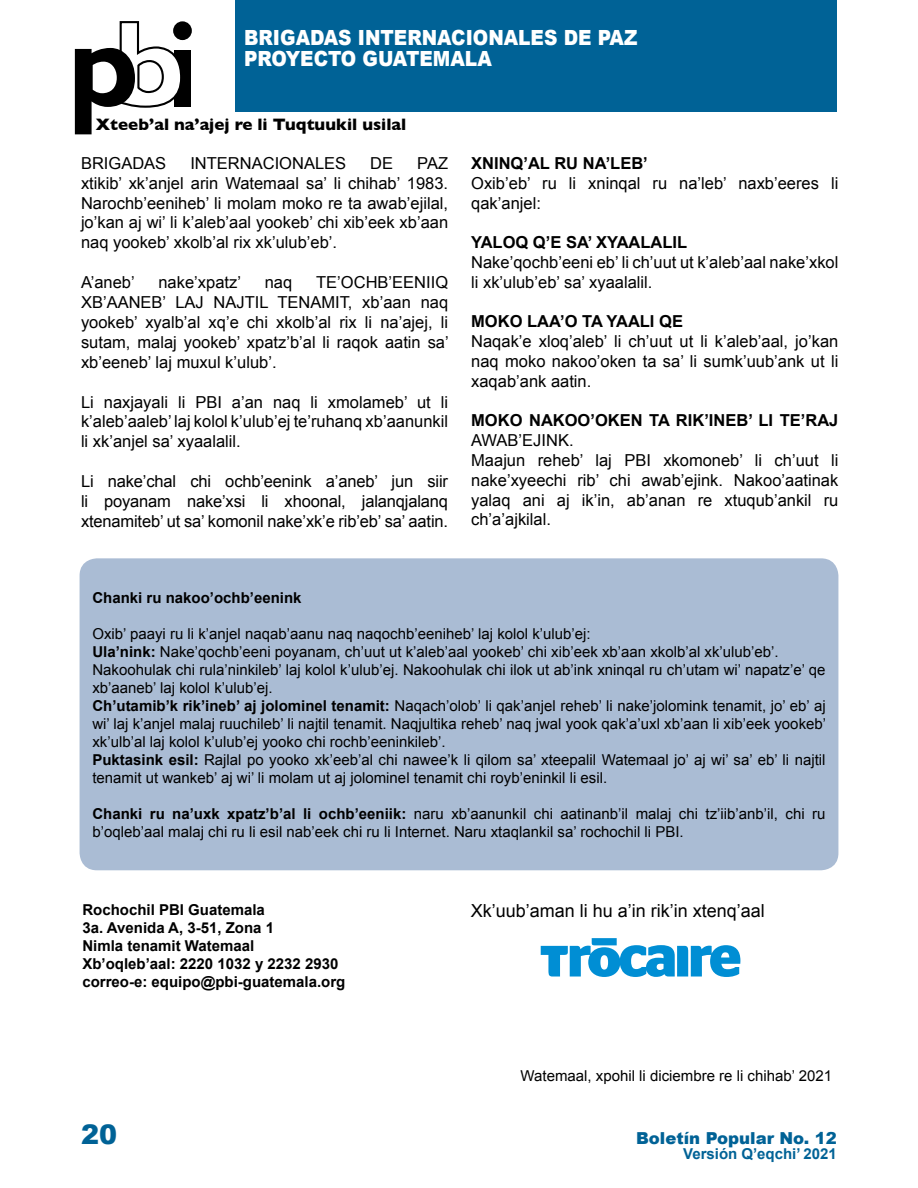
<style>
.page{position:relative;width:918px;height:1188px;background:#fff}
.page>*{position:absolute;margin:0;border:0;box-sizing:border-box;transform-origin:0 0}
.t1{font:900 27px "Arial";color:#006296}
.t2{font:900 20.85px/21px "Arial";color:#fff;scale:.89 1}
.t3{font:18px "Arial";color:#000}
.t4{font:700 16.95px "Gill Sans";color:#000}
.t5{font:16.5px/19.8px "Arial";color:#000;text-align:justify}
.t6{font:700 16.5px "Arial";color:#000}
.t7{font:900 16.5px "Arial";color:#006296}
.t8{font:15px/18px "Arial";color:#000}
.t9{font:700 15px/18px "Arial";color:#000}
.t10{font:700 15px "Arial";color:#006296}
.s1{font-weight:700}
</style>
<div class="page">
<div style="left:235px;top:0;width:602px;height:111px;background:#006296"></div>
<div style="left:80px;top:558px;width:758px;height:312px;background:#aabcd4;border-radius:17px"></div>
<div style="left:174px;top:50px;width:17px;height:56px;background:#000"></div>
<div style="left:173px;top:21px;width:19px;height:19px;background:#000;border-radius:50%"></div>
<svg style="left:75px;top:21px;width:108px;height:113px"></svg>
<svg style="left:541px;top:938px;width:199px;height:39px"></svg>
<p class="t2" style="left:244px;top:27px;width:444px">BRIGADAS INTERNACIONALES DE PAZ<br>PROYECTO GUATEMALA</p>
<p class="t4" style="left:96px;top:111px;width:312px">Xteeb’al na’ajej re li Tuqtuukil usilal</p>
<p class="t5" style="left:81px;top:154px;width:87px">BRIGADAS</p>
<p class="t5" style="left:190px;top:154px;width:157px">INTERNACIONALES</p>
<p class="t5" style="left:370px;top:154px;width:24px">DE</p>
<p class="t5" style="left:81px;top:154px;width:369px;text-indent:336px">PAZ xtikib’ xk’anjel arin Watemaal sa’ li chihab’ 1983.<br>Narochb’eeniheb’ li molam moko re ta awab’ejilal, jo’kan aj wi’ li k’aleb’aal yookeb’ chi xib’eek xb’aan naq yookeb’ xkolb’al rix xk’ulub’eb’.</p>
<p class="t5" style="left:81px;top:273px;width:55px">A’aneb’</p>
<p class="t5" style="left:158px;top:273px;width:84px">nake’xpatz’</p>
<p class="t5" style="left:265px;top:273px;width:29px">naq</p>
<p class="t5" style="left:81px;top:273px;width:369px;text-indent:235px">TE’OCHB’EENIIQ XB’AANEB’ LAJ NAJTIL TENAMIT, xb’aan naq yookeb’ xyalb’al xq’e chi xkolb’al rix li na’ajej, li sutam, malaj yookeb’ xpatz’b’al li raqok aatin sa’ xb’eeneb’ laj muxul k’ulub’.</p>
<p class="t5" style="left:81px;top:392px;width:369px">Li naxjayali li PBI a’an naq li xmolameb’ ut li k’aleb’aaleb’ laj kolol k’ulub’ej te’ruhanq xb’aanunkil li xk’anjel sa’ xyaalalil.</p>
<p class="t5" style="left:81px;top:472px;width:369px">Li nake’chal chi ochb’eenink a’aneb’ jun siir li poyanam nake’xsi li xhoonal, jalanqjalanq xtenamiteb’ ut sa’ komonil nake’xk’e rib’eb’ sa’ aatin.</p>
<p class="t6" style="left:471px;top:152px;width:178px">XNINQ’AL RU NA’LEB’</p>
<p class="t5" style="left:471px;top:173px;width:369px">Oxib’eb’ ru li xninqal ru na’leb’ naxb’eeres li qak’anjel:</p>
<p class="t6" style="left:471px;top:231px;width:218px">YALOQ Q’E SA’ XYAALALIL</p>
<p class="t5" style="left:471px;top:253px;width:369px">Nake’qochb’eeni eb’ li ch’uut ut k’aleb’aal nake’xkol li xk’ulub’eb’ sa’ xyaalalil.</p>
<p class="t6" style="left:471px;top:311px;width:213px">MOKO LAA’O TA YAALI QE</p>
<p class="t5" style="left:471px;top:332px;width:369px">Naqak’e xloq’aleb’ li ch’uut ut li k’aleb’aal, jo’kan naq moko nakoo’oken ta sa’ li sumk’uub’ank ut li xaqab’ank aatin.</p>
<p class="t6" style="left:471px;top:410px;width:369px">MOKO NAKOO’OKEN TA RIK’INEB’ LI TE’RAJ</p>
<p class="t5" style="left:471px;top:431px;width:369px;text-align:left">AWAB’EJINK.<br>Maajun reheb’ laj PBI xkomoneb’ li ch’uut li nake’xyeechi rib’ chi awab’ejink. Nakoo’aatinak yalaq ani aj ik’in, ab’anan re xtuqub’ankil ru ch’a’ajkilal.</p>
<p class="t9" style="left:92px;top:589px;width:211px">Chanki ru nakoo’ochb’eenink</p>
<p class="t8" style="left:92px;top:625px;width:735px">Oxib’ paayi ru li k’anjel naqab’aanu naq naqochb’eeniheb’ laj kolol k’ulub’ej:<br><span class="s1">Ula’nink:</span> Nake’qochb’eeni poyanam, ch’uut ut k’aleb’aal yookeb’ chi xib’eek xb’aan xkolb’al xk’ulub’eb’.<br>Nakoohulak chi rula’ninkileb’ laj kolol k’ulub’ej. Nakoohulak chi ilok ut ab’ink xninqal ru ch’utam wi’ napatz’e’ qe xb’aaneb’ laj kolol k’ulub’ej.<br><span class="s1">Ch’utamib’k rik’ineb’ aj jolominel tenamit:</span> Naqach’olob’ li qak’anjel reheb’ li nake’jolomink tenamit, jo’ eb’ aj wi’ laj k’anjel malaj ruuchileb’ li najtil tenamit. Naqjultika reheb’ naq jwal yook qak’a’uxl xb’aan li xib’eek yookeb’ xk’ulb’al laj kolol k’ulub’ej yooko chi rochb’eeninkileb’.<br><span class="s1">Puktasink esil:</span> Rajlal po yooko xk’eeb’al chi nawee’k li qilom sa’ xteepalil Watemaal jo’ aj wi’ sa’ eb’ li najtil tenamit ut wankeb’ aj wi’ li molam ut aj jolominel tenamit chi royb’eninkil li esil.</p>
<p class="t8" style="left:92px;top:805px;width:735px"><span class="s1">Chanki ru na’uxk xpatz’b’al li ochb’eeniik:</span> naru xb’aanunkil chi aatinanb’il malaj chi tz’iib’anb’il, chi ru b’oqleb’aal malaj chi ru li esil nab’eek chi ru li Internet. Naru xtaqlankil sa’ rochochil li PBI.</p>
<p class="t9" style="left:82px;top:901px;width:264px">Rochochil PBI Guatemala<br>3a. Avenida A, 3-51, Zona 1<br>Nimla tenamit Watemaal<br>Xb’oqleb’aal: 2220 1032 y 2232 2930 correo-e: equipo@pbi-guatemala.org</p>
<p class="t3" style="left:471px;top:899px;width:296px">Xk’uub’aman li hu a’in rik’in xtenq’aal</p>
<p class="t8" style="left:521px;top:1067px;width:313px">Watemaal, xpohil li diciembre re li chihab’ 2021</p>
<h1 class="t1" style="left:81px;top:1115px;width:38px">20</h1>
<p class="t7" style="left:636px;top:1127px;width:202px">Boletín Popular No. 12</p>
<p class="t10" style="left:683px;top:1144px;width:155px">Versión Q’eqchi’ 2021</p>
</div>
